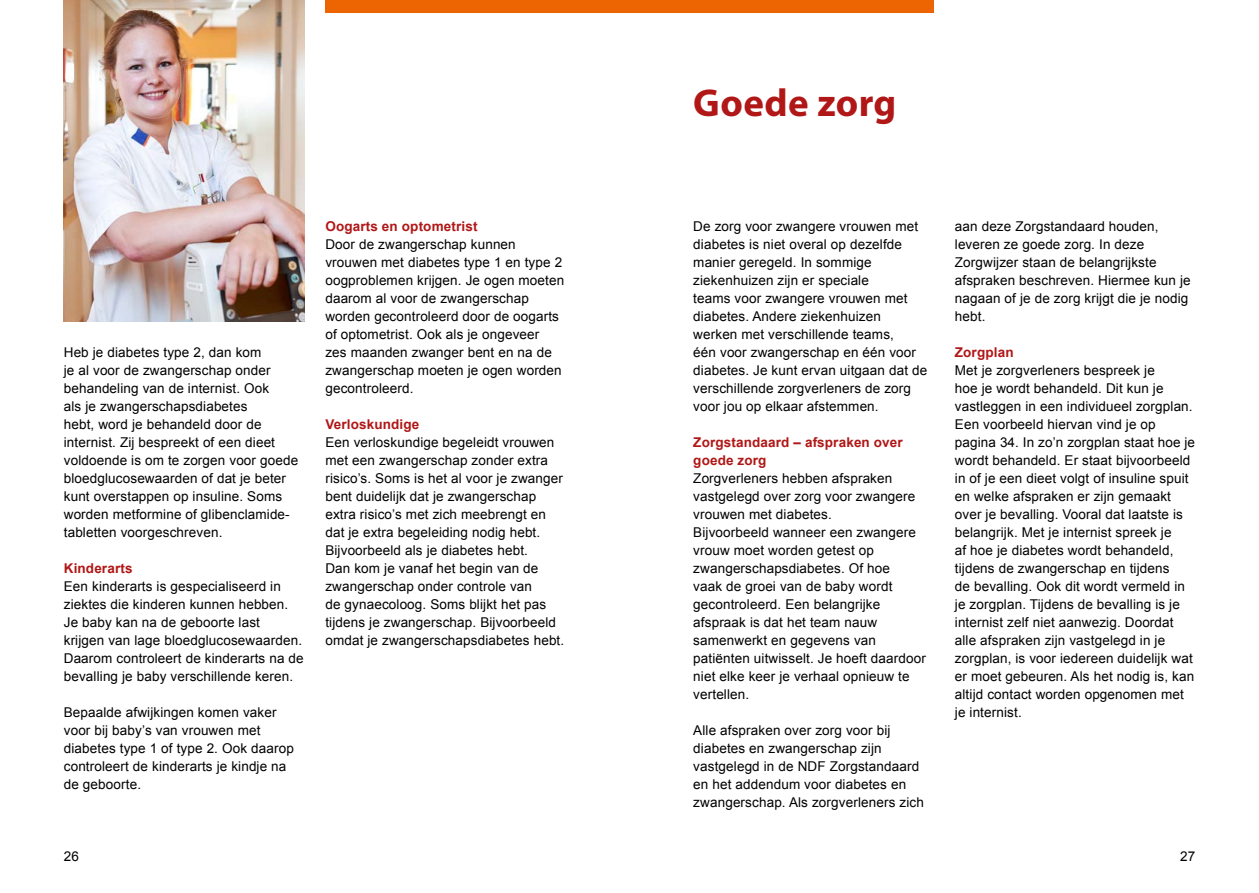
<style>
.page{position:relative;width:1259px;height:893px;background:#fff}
.page>*{position:absolute;margin:0;border:0;box-sizing:border-box;transform-origin:0 0}
.t1{font:700 39px "Myriad Pro";letter-spacing:.01em;color:#b01716}
.t2{font:13.5px/18px "Arial";letter-spacing:.01em;color:#000}
.t3{font:700 13.5px/18px "Arial";letter-spacing:.01em;color:#b01716}
</style>
<div class="page">
<img style="left:64px;top:0;width:240px;height:321px">
<div style="left:325px;top:0;width:304px;height:13px;background:#ec6502"></div>
<div style="left:629px;top:0;width:304px;height:13px;background:#ec6502"></div>
<p class="t2" style="left:64px;top:343px;width:236px">Heb je diabetes type 2, dan kom<br>je al voor de zwangerschap onder behandeling van de internist. Ook<br>als je zwangerschapsdiabetes<br>hebt, word je behandeld door de internist. Zij bespreekt of een dieet voldoende is om te zorgen voor goede bloedglucosewaarden of dat je beter kunt overstappen op insuline. Soms worden metformine of glibenclamide&shy;tabletten voorgeschreven.</p>
<p class="t3" style="left:64px;top:560px;width:70px">Kinderarts</p>
<p class="t2" style="left:64px;top:577px;width:241px">Een kinderarts is gespecialiseerd in ziektes die kinderen kunnen hebben.<br>Je baby kan na de geboorte last krijgen van lage bloedglucosewaarden.<br>Daarom controleert de kinderarts na de bevalling je baby verschillende keren.</p>
<p class="t2" style="left:64px;top:703px;width:231px">Bepaalde afwijkingen komen vaker voor bij baby’s van vrouwen met diabetes type 1 of type 2. Ook daarop controleert de kinderarts je kindje na de geboorte.</p>
<p class="t3" style="left:325px;top:218px;width:154px">Oogarts en optometrist</p>
<p class="t2" style="left:325px;top:235px;width:240px">Door de zwangerschap kunnen vrouwen met diabetes type 1 en type 2 oogproblemen krijgen. Je ogen moeten daarom al voor de zwangerschap worden gecontroleerd door de oogarts of optometrist. Ook als je ongeveer<br>zes maanden zwanger bent en na de zwangerschap moeten je ogen worden gecontroleerd.</p>
<p class="t3" style="left:325px;top:416px;width:95px">Verloskundige</p>
<p class="t2" style="left:325px;top:433px;width:240px">Een verloskundige begeleidt vrouwen met een zwangerschap zonder extra risico’s. Soms is het al voor je zwanger bent duidelijk dat je zwangerschap extra risico’s met zich meebrengt en dat je extra begeleiding nodig hebt.<br>Bijvoorbeeld als je diabetes hebt.<br>Dan kom je vanaf het begin van de zwangerschap onder controle van<br>de gynaecoloog. Soms blijkt het pas tijdens je zwangerschap. Bijvoorbeeld omdat je zwangerschapsdiabetes hebt.</p>
<h1 class="t1" style="left:693px;top:78px;width:205px">Goede zorg</h1>
<p class="t2" style="left:693px;top:217px;width:235px">De zorg voor zwangere vrouwen met diabetes is niet overal op dezelfde manier geregeld. In sommige ziekenhuizen zijn er speciale<br>teams voor zwangere vrouwen met diabetes. Andere ziekenhuizen werken met verschillende teams,<br>één voor zwangerschap en één voor diabetes. Je kunt ervan uitgaan dat de verschillende zorgverleners de zorg voor jou op elkaar afstemmen.</p>
<p class="t3" style="left:693px;top:434px;width:211px">Zorgstandaard – afspraken over goede zorg</p>
<p class="t2" style="left:693px;top:469px;width:234px">Zorgverleners hebben afspraken vastgelegd over zorg voor zwangere vrouwen met diabetes.<br>Bijvoorbeeld wanneer een zwangere vrouw moet worden getest op zwangerschapsdiabetes. Of hoe<br>vaak de groei van de baby wordt gecontroleerd. Een belangrijke afspraak is dat het team nauw samenwerkt en gegevens van patiënten uitwisselt. Je hoeft daardoor niet elke keer je verhaal opnieuw te vertellen.</p>
<p class="t2" style="left:693px;top:721px;width:232px">Alle afspraken over zorg voor bij diabetes en zwangerschap zijn vastgelegd in de NDF Zorgstandaard en het addendum voor diabetes en zwangerschap. Als zorgverleners zich</p>
<p class="t2" style="left:955px;top:217px;width:237px">aan deze Zorgstandaard houden, leveren ze goede zorg. In deze<br>Zorgwijzer staan de belangrijkste afspraken beschreven. Hiermee kun je nagaan of je de zorg krijgt die je nodig hebt.</p>
<p class="t3" style="left:955px;top:344px;width:60px">Zorgplan</p>
<p class="t2" style="left:955px;top:361px;width:242px">Met je zorgverleners bespreek je<br>hoe je wordt behandeld. Dit kun je vastleggen in een individueel zorgplan.<br>Een voorbeeld hiervan vind je op pagina 34. In zo’n zorgplan staat hoe je wordt behandeld. Er staat bijvoorbeeld in of je een dieet volgt of insuline spuit en welke afspraken er zijn gemaakt over je bevalling. Vooral dat laatste is belangrijk. Met je internist spreek je<br>af hoe je diabetes wordt behandeld, tijdens de zwangerschap en tijdens<br>de bevalling. Ook dit wordt vermeld in je zorgplan. Tijdens de bevalling is je internist zelf niet aanwezig. Doordat alle afspraken zijn vastgelegd in je zorgplan, is voor iedereen duidelijk wat er moet gebeuren. Als het nodig is, kan altijd contact worden opgenomen met je internist.</p>
<p class="t2" style="left:64px;top:847px;width:17px">26</p>
<p class="t2" style="left:1180px;top:847px;width:17px">27</p>
</div>
